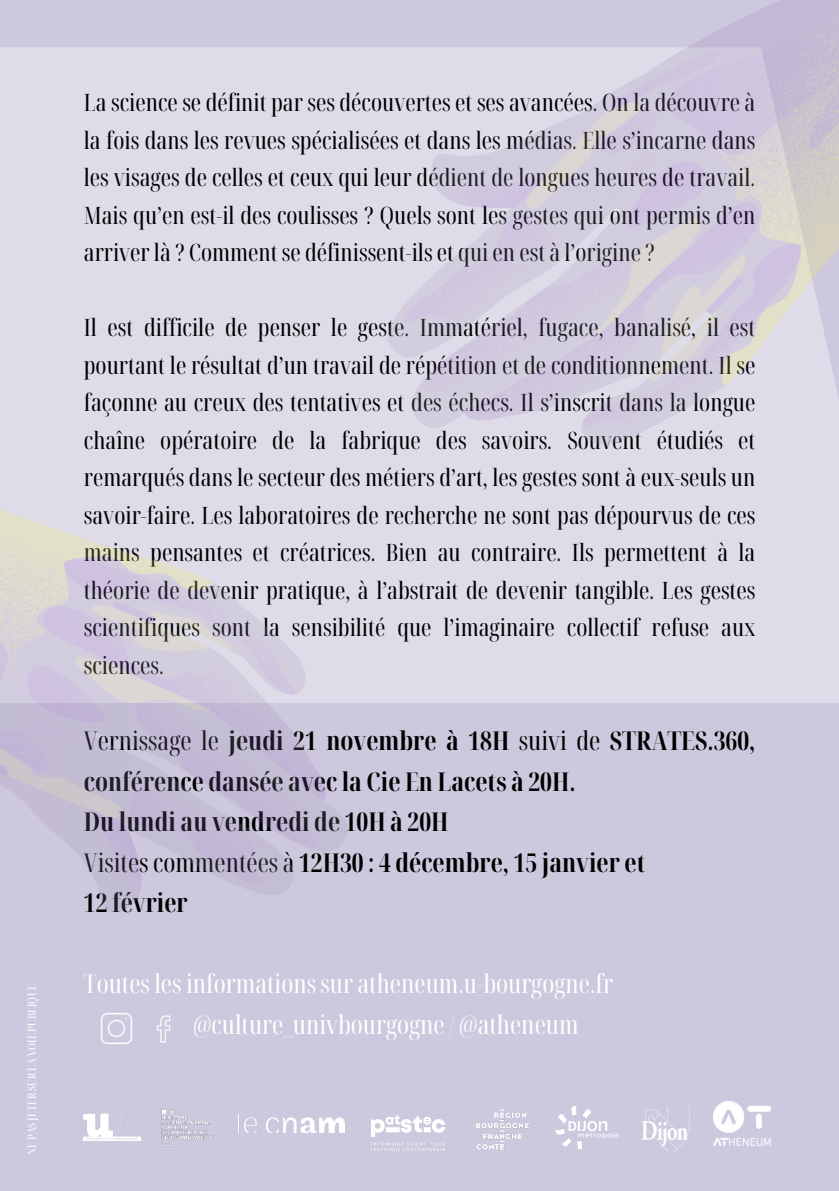
<style>
.page{position:relative;width:839px;height:1191px;background:#fff}
.page>*{position:absolute;margin:0;border:0;box-sizing:border-box;transform-origin:0 0}
.t1{font:700 extra-condensed 26px/40.4px "Noto Serif Display";color:#000}
.t2{font:extra-condensed 26px/40.4px "Noto Serif Display";color:#fff}
.t3{font:extra-condensed 24px/37.6px "Noto Serif Display";color:#000;text-align:justify}
.t4{font:extra-condensed 11.8px "Noto Serif Display";color:#fff}
.s1{font-weight:400}
</style>
<div class="page">
<div style="left:0;top:0;width:838px;height:1191px;background:#cdc8dd"></div>
<img style="left:84px;top:1112px;width:57px;height:28px">
<img style="left:476px;top:1109px;width:53px;height:41px">
<img style="left:161px;top:1109px;width:52px;height:41px">
<img style="left:556px;top:1107px;width:63px;height:42px">
<img style="left:641px;top:1107px;width:48px;height:45px">
<img style="left:713px;top:1102px;width:57px;height:43px">
<img style="left:371px;top:1115px;width:75px;height:36px">
<img style="left:238px;top:1114px;width:107px;height:18px">
<div style="left:0;top:47px;width:838px;height:656px;background:#dfdce9"></div>
<div style="left:295px;top:47px;width:543px;height:512px;background:#dfdce9"></div>
<svg style="left:525px;top:47px;width:313px;height:340px;fill:#dfdce9"></svg>
<svg style="left:409px;top:381px;width:55px;height:79px"></svg>
<svg style="left:400px;top:80px;width:207px;height:301px;fill:#dfdce9"></svg>
<svg style="left:776px;top:230px;width:49px;height:247px;background:#ddd9e2"></svg>
<svg style="left:489px;top:91px;width:303px;height:302px;fill:#dfdce9"></svg>
<svg style="left:607px;top:0;width:231px;height:230px"></svg>
<svg style="left:464px;top:155px;width:312px;height:327px"></svg>
<div style="left:213px;top:413px;width:205px;height:290px;background:#dfdce9"></div>
<div style="left:0;top:413px;width:213px;height:122px;background:#dfdce9"></div>
<svg style="left:99px;top:889px;width:41px;height:23px"></svg>
<svg style="left:295px;top:645px;width:65px;height:204px;fill:#c4bed4"></svg>
<svg style="left:61px;top:801px;width:234px;height:88px;fill:#c4bed5"></svg>
<svg style="left:49px;top:533px;width:274px;height:58px;background:#dedbe4"></svg>
<svg style="left:0;top:569px;width:241px;height:269px"></svg>
<svg style="left:0;top:535px;width:70px;height:243px"></svg>
<svg style="left:18px;top:591px;width:341px;height:210px"></svg>
<img style="left:101px;top:1013px;width:31px;height:31px">
<img style="left:157px;top:1015px;width:14px;height:28px">
<p class="t4" style="left:24px;top:1155px;width:173px;rotate:-90deg">NE PAS JETER SUR LA VOIE PUBLIQUE</p>
<p class="t3" style="left:84px;top:83px;width:673px">La science se définit par ses découvertes et ses avancées. On la découvre à la fois dans les revues spécialisées et dans les médias. Elle s’incarne dans les visages de celles et ceux qui leur dédient de longues heures de travail.<br>Mais qu’en est-il des coulisses ? Quels sont les gestes qui ont permis d’en arriver là ? Comment se définissent-ils et qui en est à l’origine ?</p>
<p class="t3" style="left:84px;top:308px;width:673px">Il est difficile de penser le geste. Immatériel, fugace, banalisé, il est pourtant le résultat d’un travail de répétition et de conditionnement. Il se façonne au creux des tentatives et des échecs. Il s’inscrit dans la longue chaîne opératoire de la fabrique des savoirs. Souvent étudiés et remarqués dans le secteur des métiers d’art, les gestes sont à eux-seuls un savoir-faire. Les laboratoires de recherche ne sont pas dépourvus de ces mains pensantes et créatrices. Bien au contraire. Ils permettent à la théorie de devenir pratique, à l’abstrait de devenir tangible. Les gestes scientifiques sont la sensibilité que l’imaginaire collectif refuse aux sciences.</p>
<p class="t1" style="left:84px;top:720px;width:673px"><span class="s1">Vernissage le</span> jeudi 21 novembre à 18H <span class="s1">suivi de</span> STRATES.360, conférence dansée avec la Cie En Lacets à 20H.<br>Du lundi au vendredi de 10H à 20H<br><span class="s1">Visites commentées à</span> 12H30 : 4 décembre, 15 janvier et<br>12 février</p>
<p class="t2" style="left:193px;top:963px;width:422px;text-indent:-109px">Toutes les informations sur atheneum.u-bourgogne.fr @culture_univbourgogne / @atheneum</p>
</div>
